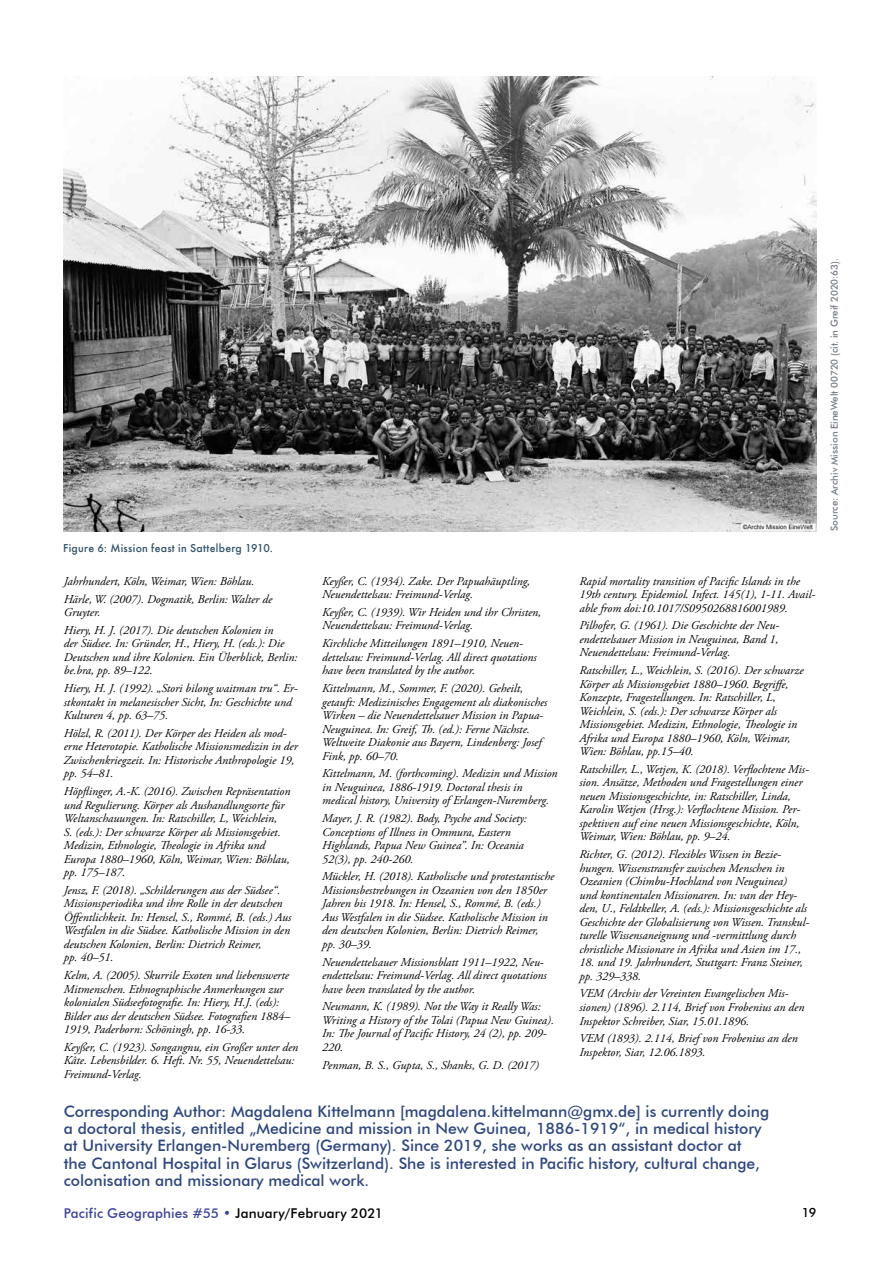
<style>
.page{position:relative;width:893px;height:1263px;background:#fff}
.page>*{position:absolute;margin:0;border:0;box-sizing:border-box;transform-origin:0 0}
.t1{font:500 15.75px/17.2px "Futura BT";color:#2f477e}
.t2{font:500 13.5px "Futura BT";letter-spacing:.01em;color:#3b4395}
.t3{font:500 12.75px "Futura BT";color:#000}
.t4{font:italic 12px/13.5px "Adobe Garamond Pro";color:#000}
.t5{font:500 10.5px "Futura";letter-spacing:.025em;color:#325168}
.t6{font:500 9.75px "Futura BT";color:#757c85}
.s1{color:#000}
</style>
<div class="page">
<img style="left:64px;top:77px;width:752px;height:454px">
<p class="t5" style="left:63px;top:541px;width:212px">Figure 6: Mission feast in Sattelberg 1910.</p>
<p class="t4" style="left:64px;top:572px;width:210px;line-height:17.7px">Jahrhundert, Köln, Weimar, Wien: Böhlau.<br>Härle, W. (2007). Dogmatik, Berlin: Walter de</p>
<p class="t4" style="left:64px;top:604px;width:211px;line-height:17.7px">Gruyter.<br>Hiery, H. J. (2017). Die deutschen Kolonien in</p>
<p class="t4" style="left:64px;top:637px;width:235px">der Südsee. In: Gründer, H., Hiery, H. (eds.): Die<br>Deutschen und ihre Kolonien. Ein Überblick, Berlin: be.bra, pp. 89–122.</p>
<p class="t4" style="left:64px;top:682px;width:235px">Hiery, H. J. (1992). „Stori bilong waitman tru“. Er&shy;stkontakt in melanesischer Sicht, In: Geschichte und<br>Kulturen 4, pp. 63–75.</p>
<p class="t4" style="left:64px;top:726px;width:235px">Hölzl, R. (2011). Der Körper des Heiden als mod&shy;erne Heterotopie. Katholische Missionsmedizin in der Zwischenkriegzeit. In: Historische Anthropologie 19, pp. 54–81.</p>
<p class="t4" style="left:64px;top:785px;width:228px">Höpflinger, A.-K. (2016). Zwischen Repräsentation und Regulierung. Körper als Aushandlungsorte für Weltanschauungen. In: Ratschiller, L, Weichlein,<br>S. (eds.): Der schwarze Körper als Missionsgebiet.<br>Medizin, Ethnologie, Theologie in Afrika und Europa 1880–1960, Köln, Weimar, Wien: Böhlau, pp. 175–187.</p>
<p class="t4" style="left:64px;top:883px;width:229px">Jensz, F. (2018). „Schilderungen aus der Südsee“.<br>Missionsperiodika und ihre Rolle in der deutschen Öffentlichkeit. In: Hensel, S., Rommé, B. (eds.) Aus Westfalen in die Südsee. Katholische Mission in den deutschen Kolonien, Berlin: Dietrich Reimer,<br>pp. 40–51.</p>
<p class="t4" style="left:64px;top:969px;width:228px">Kelm, A. (2005). Skurrile Exoten und liebenswerte Mitmenschen. Ethnographische Anmerkungen zur kolonialen Südseefotografie. In: Hiery, H.J. (eds):<br>Bilder aus der deutschen Südsee. Fotografien 1884– 1919, Paderborn: Schöningh, pp. 16-33.</p>
<p class="t4" style="left:64px;top:1040px;width:236px">Keyßer, C. (1923). Songangnu, ein Großer unter den<br>Kâte. Lebensbilder. 6. Heft. Nr. 55, Neuendettelsau:<br>Freimund-Verlag.</p>
<p class="t4" style="left:322px;top:574px;width:210px">Keyßer, C. (1934). Zake. Der Papuahäuptling,<br>Neuendettelsau: Freimund-Verlag.</p>
<p class="t4" style="left:322px;top:606px;width:221px">Keyßer, C. (1939). Wir Heiden und ihr Christen,<br>Neuendettelsau: Freimund-Verlag.</p>
<p class="t4" style="left:322px;top:637px;width:216px">Kirchliche Mitteilungen 1891–1910, Neuen&shy;dettelsau: Freimund-Verlag. All direct quotations have been translated by the author.</p>
<p class="t4" style="left:322px;top:682px;width:227px">Kittelmann, M., Sommer, F. (2020). Geheilt, getauft: Medizinisches Engagement als diakonisches Wirken – die Neuendettelsauer Mission in Papua-Neuguinea. In: Greif, Th. (ed.): Ferne Nächste.<br>Weltweite Diakonie aus Bayern, Lindenberg: Josef Fink, pp. 60–70.</p>
<p class="t4" style="left:322px;top:767px;width:237px">Kittelmann, M. (forthcoming). Medizin und Mission in Neuguinea, 1886-1919. Doctoral thesis in medical history, University of Erlangen-Nuremberg.</p>
<p class="t4" style="left:322px;top:812px;width:206px">Mayer, J. R. (1982). Body, Psyche and Society:<br>Conceptions of Illness in Ommura, Eastern Highlands, Papua New Guinea”. In: Oceania 52(3), pp. 240-260.</p>
<p class="t4" style="left:322px;top:870px;width:234px">Mückler, H. (2018). Katholische und protestantische Missionsbestrebungen in Ozeanien von den 1850er Jahren bis 1918. In: Hensel, S., Rommé, B. (eds.)<br>Aus Westfalen in die Südsee. Katholische Mission in den deutschen Kolonien, Berlin: Dietrich Reimer, pp. 30–39.</p>
<p class="t4" style="left:322px;top:955px;width:226px">Neuendettelsauer Missionsblatt 1911–1922, Neu&shy;endettelsau: Freimund-Verlag. All direct quotations have been translated by the author.</p>
<p class="t4" style="left:322px;top:1000px;width:233px">Neumann, K. (1989). Not the Way it Really Was:<br>Writing a History of the Tolai (Papua New Guinea).<br>In: The Journal of Pacific History, 24 (2), pp. 209- 220.</p>
<p class="t4" style="left:322px;top:1058px;width:218px">Penman, B. S., Gupta, S., Shanks, G. D. (2017)</p>
<p class="t4" style="left:579px;top:574px;width:237px">Rapid mortality transition of Pacific Islands in the<br>19th century. Epidemiol. Infect. 145(1), 1-11. Avail&shy;able from doi:10.1017/S0950268816001989.</p>
<p class="t4" style="left:579px;top:619px;width:201px;text-align:justify">Pilhofer, G. (1961). Die Geschichte der Neu&shy;endettelsauer Mission in Neuguinea, Band 1, Neuendettelsau: Freimund-Verlag.</p>
<p class="t4" style="left:579px;top:664px;width:226px">Ratschiller, L., Weichlein, S. (2016). Der schwarze Körper als Missionsgebiet 1880–1960. Begriffe, Konzepte, Fragestellungen. In: Ratschiller, L, Weichlein, S. (eds.): Der schwarze Körper als Missionsgebiet. Medizin, Ethnologie, Theologie in Afrika und Europa 1880–1960, Köln, Weimar, Wien: Böhlau, pp.15–40.</p>
<p class="t4" style="left:579px;top:763px;width:231px">Ratschiller, L., Wetjen, K. (2018). Verflochtene Mis&shy;sion. Ansätze, Methoden und Fragestellungen einer neuen Missionsgeschichte, in: Ratschiller, Linda, Karolin Wetjen (Hrsg.): Verflochtene Mission. Per&shy;spektiven auf eine neuen Missionsgeschichte, Köln, Weimar, Wien: Böhlau, pp. 9–24.</p>
<p class="t4" style="left:579px;top:848px;width:231px">Richter, G. (2012). Flexibles Wissen in Bezie&shy;hungen. Wissenstransfer zwischen Menschen in Ozeanien (Chimbu-Hochland von Neuguinea)<br>und kontinentalen Missionaren. In: van der Hey&shy;den, U., Feldtkeller, A. (eds.): Missionsgeschichte als Geschichte der Globalisierung von Wissen. Transkul&shy;turelle Wissensaneignung und -vermittlung durch christliche Missionare in Afrika und Asien im 17.,</p>
<p class="t4" style="left:579px;top:956px;width:225px">18. und 19. Jahrhundert, Stuttgart: Franz Steiner, pp. 329–338.</p>
<p class="t4" style="left:579px;top:987px;width:226px">VEM (Archiv der Vereinten Evangelischen Mis&shy;sionen) (1896). 2.114, Brief von Frobenius an den<br>Inspektor Schreiber, Siar, 15.01.1896.</p>
<p class="t4" style="left:579px;top:1032px;width:220px">VEM (1893). 2.114, Brief von Frobenius an den<br>Inspektor, Siar, 12.06.1893.</p>
<p class="t1" style="left:64px;top:1102px;width:707px">Corresponding Author: Magdalena Kittelmann [magdalena.kittelmann@gmx.de] is currently doing a doctoral thesis, entitled „Medicine and mission in New Guinea, 1886-1919“, in medical history at University Erlangen-Nuremberg (Germany). Since 2019, she works as an assistant doctor at<br>the Cantonal Hospital in Glarus (Switzerland). She is interested in Pacific history, cultural change, colonisation and missionary medical work.</p>
<p class="t2" style="left:64px;top:1205px;width:321px">Pacific Geographies #55 • <span class="s1">January/February 2021</span></p>
<p class="t3" style="left:802px;top:1205px;width:16px">19</p>
<p class="t6" style="left:828px;top:531px;width:275px;rotate:-90deg">Source: Archiv Mission EineWelt 00720 (cit. in Greif 2020:63).</p>
</div>
